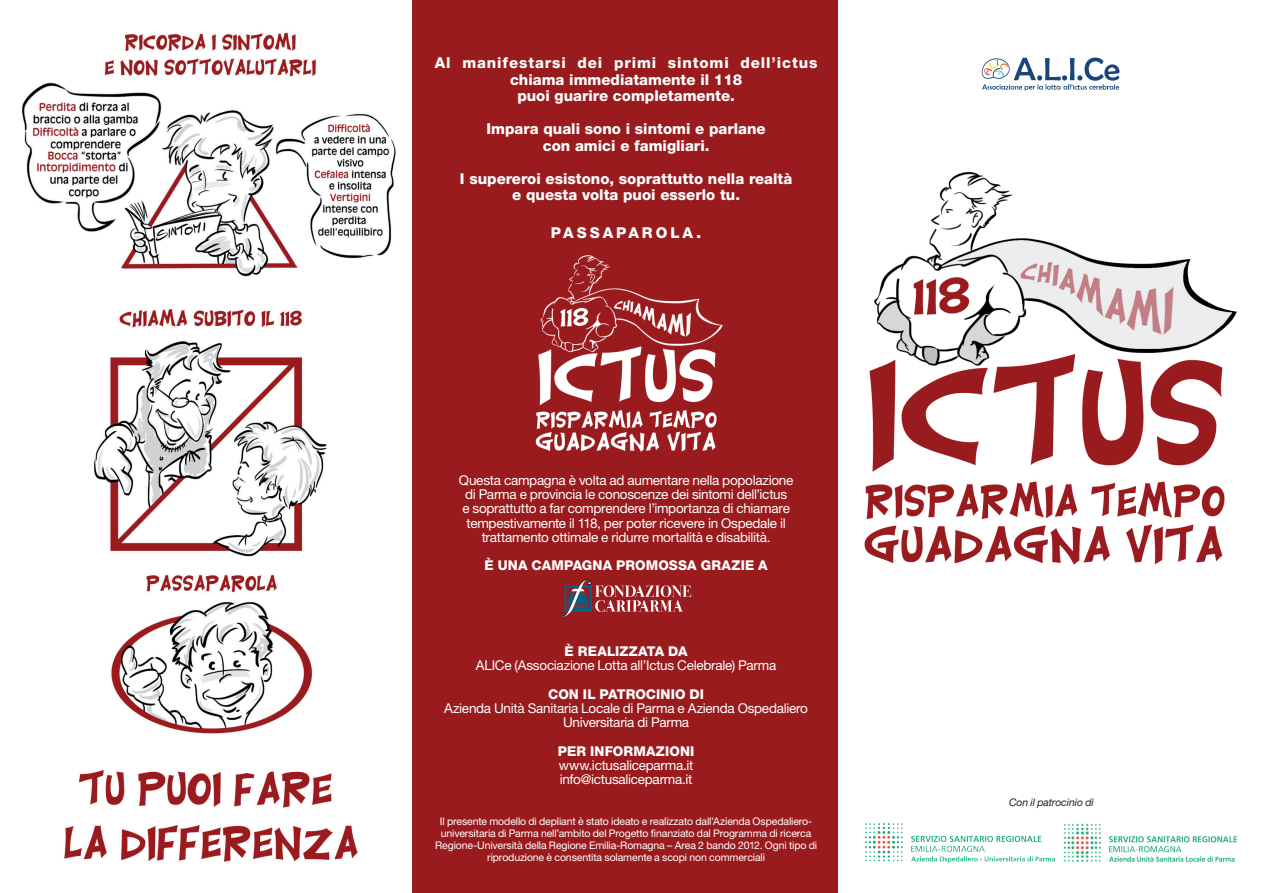
<style>
.page{position:relative;width:1263px;height:893px;background:#fff}
.page>*{position:absolute;margin:0;border:0;box-sizing:border-box;transform-origin:0 0}
.t1{font:800 15px/16.5px "Helvetica Neue LT Std";color:#fff;text-align:center}
.t2{font:800 15px "Helvetica Neue LT Std";letter-spacing:.2em;color:#fff}
.t3{font:13.5px/14.2px "Helvetica Neue LT Std";letter-spacing:-.02em;color:#fff;text-align:center}
.t4{font:800 13.5px "Helvetica Neue LT Std";letter-spacing:.01em;color:#fff}
.t5{font:10.5px/12px "Helvetica Neue LT Std";letter-spacing:-.015em;color:#fff;text-align:center}
.t6{font:italic 10.5px "Helvetica Neue LT Std";letter-spacing:-.01em;color:#231f20}
.s1{font-size:16.5px}
</style>
<div class="page">
<div style="left:412px;top:0;width:426px;height:893px;background:#9a1b1e"></div>
<svg style="left:561px;top:580px;width:130px;height:37px"></svg>
<img style="left:21px;top:32px;width:375px;height:830px">
<img style="left:864px;top:171px;width:373px;height:394px">
<img style="left:535px;top:255px;width:188px;height:197px">
<svg style="left:981px;top:58px;width:138px;height:33px"></svg>
<img style="left:865px;top:824px;width:190px;height:39px">
<img style="left:1064px;top:824px;width:173px;height:38px">
<p class="t1" style="left:435px;top:55px;width:384px">Al manifestarsi dei primi sintomi dell’ictus chiama immediatamente il 118<br>puoi guarire completamente.</p>
<p class="t1" style="left:486px;top:121px;width:281px">Impara quali sono i sintomi e parlane con amici e famigliari.</p>
<p class="t1" style="left:460px;top:170px;width:334px">I supereroi esistono, soprattutto nella realtà e questa volta puoi esserlo tu.</p>
<p class="t2" style="left:551px;top:224px;width:152px">PASSAPAROLA<span class="s1">.</span></p>
<p class="t3" style="left:459px;top:473px;width:336px">Questa campagna è volta ad aumentare nella popolazione di Parma e provincia le conoscenze dei sintomi dell’ictus<br>e soprattutto a far comprendere l’importanza di chiamare tempestivamente il 118, per poter ricevere in Ospedale il trattamento ottimale e ridurre mortalità e disabilità.</p>
<p class="t4" style="left:485px;top:558px;width:285px">È UNA CAMPAGNA PROMOSSA GRAZIE A</p>
<p class="t4" style="left:565px;top:643px;width:125px">È REALIZZATA DA</p>
<p class="t3" style="left:476px;top:658px;width:302px">ALICe (Associazione Lotta all’Ictus Celebrale) Parma</p>
<p class="t4" style="left:548px;top:686px;width:158px">CON IL PATROCINIO DI</p>
<p class="t3" style="left:444px;top:701px;width:365px">Azienda Unità Sanitaria Locale di Parma e Azienda Ospedaliero<br>Universitaria di Parma</p>
<p class="t4" style="left:558px;top:743px;width:138px">PER INFORMAZIONI</p>
<p class="t3" style="left:559px;top:758px;width:136px;text-align:left">www.ictusaliceparma.it info@ictusaliceparma.it</p>
<p class="t5" style="left:435px;top:815px;width:383px">Il presente modello di depliant è stato ideato e realizzato dall’Azienda Ospedaliero&shy;universitaria di Parma nell’ambito del Progetto finanziato dal Programma di ricerca Regione-Università della Regione Emilia-Romagna – Area 2 bando 2012. Ogni tipo di riproduzione è consentita solamente a scopi non commerciali</p>
<p class="t6" style="left:1009px;top:796px;width:86px">Con il patrocinio di</p>
</div>
